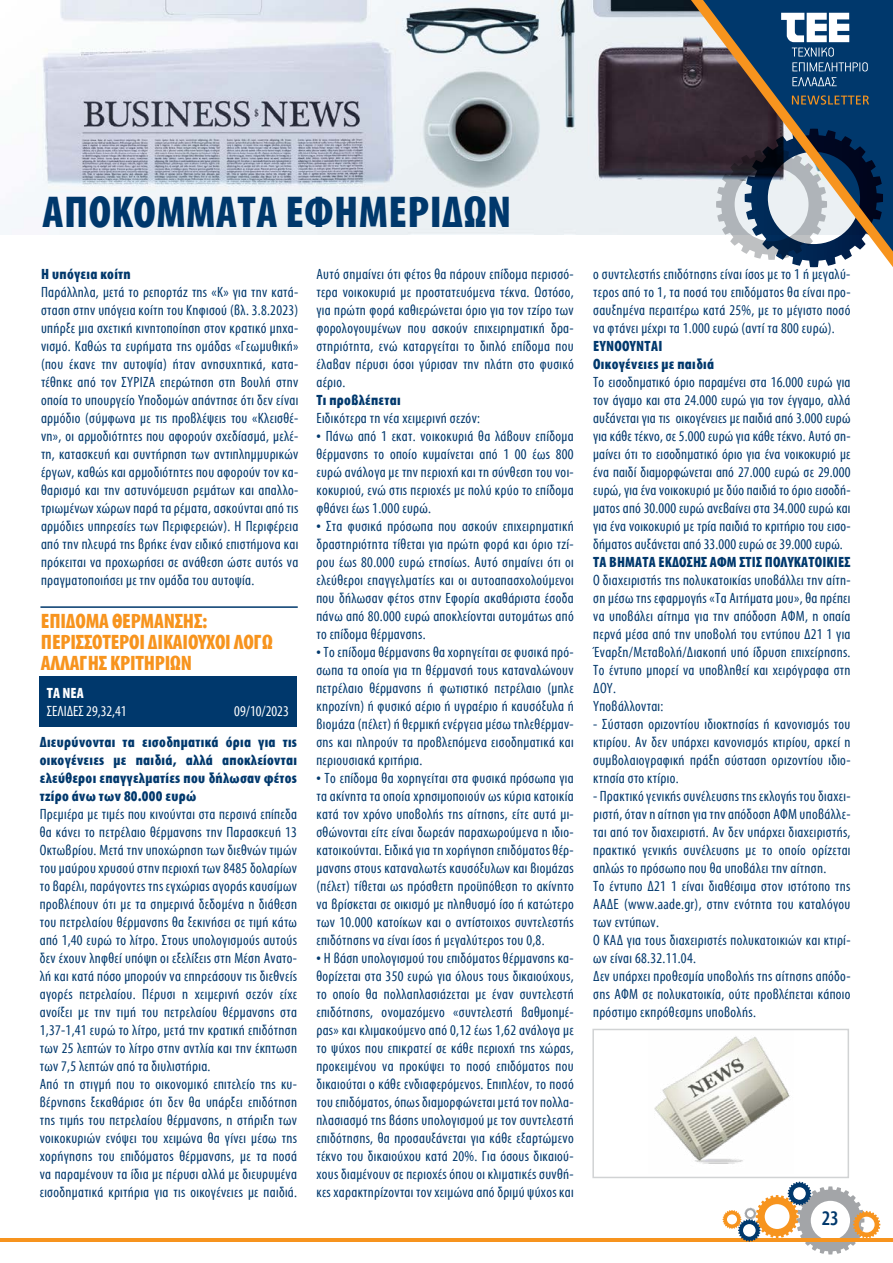
<style>
.page{position:relative;width:893px;height:1263px;background:#fff}
.page>*{position:absolute;margin:0;border:0;box-sizing:border-box;transform-origin:0 0}
.t1{font:700 45px "Myriad Condensed Greek";letter-spacing:.01em;color:#00386c}
.t2{font:700 21px/21px "Myriad Condensed Greek";letter-spacing:-.01em;color:#f7941e}
.t3{font:500 21px "Myriad Condensed Greek";color:#00386c}
.t4{font:15px/18px "Myriad Condensed Greek";letter-spacing:.02em;color:#00386c;text-align:justify}
.t5{font:700 15px/18px "Myriad Condensed Greek";letter-spacing:.02em;color:#00386c;text-align:justify}
.t6{font:15px "Myriad Condensed Greek";color:#fff}
.t7{font:700 15px "Myriad Condensed Greek";color:#fff}
</style>
<div class="page">
<hr style="left:0;top:1238px;width:893px;height:3px;background:#f7941e">
<svg style="left:723px;top:1182px;width:157px;height:72px"></svg>
<img style="left:0;top:0;width:691px;height:234px">
<svg style="left:691px;top:0;width:202px;height:267px;background:#596778"></svg>
<svg style="left:792px;top:95px;width:77px;height:10px"></svg>
<svg style="left:781px;top:13px;width:87px;height:58px"></svg>
<svg style="left:792px;top:77px;width:45px;height:9px"></svg>
<hr style="left:40px;top:606px;width:258px;height:2px;background:#00386c">
<div style="left:39px;top:677px;width:258px;height:50px;background:#00386c"></div>
<img style="left:654px;top:1036px;width:136px;height:128px">
<div style="left:592px;top:1029px;width:257px;height:149px;border:2px solid #d1d3d4"></div>
<h1 class="t1" style="left:43px;top:189px;width:470px">ΑΠΟΚΟΜΜΑΤΑ ΕΦΗΜΕΡΙΔΩΝ</h1>
<p class="t5" style="left:41px;top:265px;width:91px">Η υπόγεια κοίτη</p>
<p class="t4" style="left:41px;top:283px;width:259px">Παράλληλα, μετά το ρεπορτάζ της «Κ» για την κατά&shy;σταση στην υπόγεια κοίτη του Κηφισού (βλ. 3.8.2023) υπήρξε μια σχετική κινητοποίηση στον κρατικό μηχα&shy;νισμό. Καθώς τα ευρήματα της ομάδας «Γεωμυθική» (που έκανε την αυτοψία) ήταν ανησυχητικά, κατα&shy;τέθηκε από τον ΣΥΡΙΖΑ επερώτηση στη Βουλή στην οποία το υπουργείο Υποδομών απάντησε ότι δεν είναι αρμόδιο (σύμφωνα με τις προβλέψεις του «Κλεισθέ&shy;νη», οι αρμοδιότητες που αφορούν σχεδίασμά, μελέ&shy;τη, κατασκευή και συντήρηση των αντιπλημμυρικών έργων, καθώς και αρμοδιότητες που αφορούν τον κα&shy;θαρισμό και την αστυνόμευση ρεμάτων και απαλλο&shy;τριωμένων χώρων παρά τα ρέματα, ασκούνται από τις αρμόδιες υπηρεσίες των Περιφερειών). Η Περιφέρεια από την πλευρά της βρήκε έναν ειδικό επιστήμονα και πρόκειται να προχωρήσει σε ανάθεση ώστε αυτός να πραγματοποιήσει με την ομάδα του αυτοψία.</p>
<h2 class="t2" style="left:41px;top:611px;width:233px">ΕΠΙΔΟΜΑ ΘΕΡΜΑΝΣΗΣ:<br>ΠΕΡΙΣΣΟΤΕΡΟΙ ΔΙΚΑΙΟΥΧΟΙ ΛΟΓΩ<br>ΑΛΛΑΓΗΣ ΚΡΙΤΗΡΙΩΝ</h2>
<p class="t7" style="left:47px;top:686px;width:38px">ΤΑ ΝΕΑ</p>
<p class="t6" style="left:47px;top:704px;width:81px">ΣΕΛΙΔΕΣ 29,32,41</p>
<p class="t6" style="left:234px;top:704px;width:56px">09/10/2023</p>
<p class="t5" style="left:40px;top:733px;width:259px">Διευρύνονται τα εισοδηματικά όρια για τις οικογένειες με παιδιά, αλλά αποκλείονται ελεύθεροι επαγγελματίες που δήλωσαν φέτος τζίρο άνω των 80.000 ευρώ</p>
<p class="t4" style="left:40px;top:806px;width:259px;text-align:left">Πρεμιέρα με τιμές που κινούνται στα περσινά επίπεδα θα κάνει το πετρέλαιο θέρμανσης την Παρασκευή 13<br>Οκτωβρίου. Μετά την υποχώρηση των διεθνών τιμών του μαύρου χρυσού στην περιοχή των 8485 δολαρίων το βαρέλι, παράγοντες της εγχώριας αγοράς καυσίμων προβλέπουν ότι με τα σημερινά δεδομένα η διάθεση του πετρελαίου θέρμανσης θα ξεκινήσει σε τιμή κάτω από 1,40 ευρώ το λίτρο. Στους υπολογισμούς αυτούς δεν έχουν ληφθεί υπόψη οι εξελίξεις στη Μέση Ανατο&shy;λή και κατά πόσο μπορούν να επηρεάσουν τις διεθνείς αγορές πετρελαίου. Πέρυσι η χειμερινή σεζόν είχε ανοίξει με την τιμή του πετρελαίου θέρμανσης στα 1,37-1,41 ευρώ το λίτρο, μετά την κρατική επιδότηση των 25 λεπτών το λίτρο στην αντλία και την έκπτωση των 7,5 λεπτών από τα διυλιστήρια.<br>Από τη στιγμή που το οικονομικό επιτελείο της κυ&shy;βέρνησης ξεκαθάρισε ότι δεν θα υπάρξει επιδότηση της τιμής του πετρελαίου θέρμανσης, η στήριξη των νοικοκυριών ενόψει του χειμώνα θα γίνει μέσω της χορήγησης του επιδόματος θέρμανσης, με τα ποσά να παραμένουν τα ίδια με πέρυσι αλλά με διευρυμένα εισοδηματικά κριτήρια για τις οικογένειες με παιδιά.</p>
<p class="t4" style="left:316px;top:265px;width:259px">Αυτό σημαίνει ότι φέτος θα πάρουν επίδομα περισσό&shy;τερα νοικοκυριά με προστατευόμενα τέκνα. Ωστόσο, για πρώτη φορά καθιερώνεται όριο για τον τζίρο των φορολογουμένων που ασκούν επιχειρηματική δρα&shy;στηριότητα, ενώ καταργείται το διπλό επίδομα που έλαβαν πέρυσι όσοι γύρισαν την πλάτη στο φυσικό αέριο.</p>
<p class="t5" style="left:316px;top:391px;width:86px">Τι προβλέπεται</p>
<p class="t4" style="left:316px;top:409px;width:165px">Ειδικότερα τη νέα χειμερινή σεζόν:</p>
<p class="t4" style="left:316px;top:427px;width:259px">• Πάνω από 1 εκατ. νοικοκυριά θα λάβουν επίδομα θέρμανσης το οποίο κυμαίνεται από 1 00 έως 800 ευρώ ανάλογα με την περιοχή και τη σύνθεση του νοι&shy;κοκυριού, ενώ στις περιοχές με πολύ κρύο το επίδομα φθάνει έως 1.000 ευρώ.</p>
<p class="t4" style="left:316px;top:517px;width:259px">• Στα φυσικά πρόσωπα που ασκούν επιχειρηματική δραστηριότητα τίθεται για πρώτη φορά και όριο τζί&shy;ρου έως 80.000 ευρώ ετησίως. Αυτό σημαίνει ότι οι ελεύθεροι επαγγελματίες και οι αυτοαπασχολούμενοι που δήλωσαν φέτος στην Εφορία ακαθάριστα έσοδα πάνω από 80.000 ευρώ αποκλείονται αυτομάτως από το επίδομα θέρμανσης.</p>
<p class="t4" style="left:316px;top:643px;width:259px">• Το επίδομα θέρμανσης θα χορηγείται σε φυσικά πρό&shy;σωπα τα οποία για τη θέρμανσή τους καταναλώνουν πετρέλαιο θέρμανσης ή φωτιστικό πετρέλαιο (μπλε κηροζίνη) ή φυσικό αέριο ή υγραέριο ή καυσόξυλα ή βιομάζα (πέλετ) ή θερμική ενέργεια μέσω τηλεθέρμαν&shy;σης και πληρούν τα προβλεπόμενα εισοδηματικά και περιουσιακά κριτήρια.</p>
<p class="t4" style="left:316px;top:769px;width:259px">• Το επίδομα θα χορηγείται στα φυσικά πρόσωπα για τα ακίνητα τα οποία χρησιμοποιούν ως κύρια κατοικία κατά τον χρόνο υποβολής της αίτησης, είτε αυτά μι&shy;σθώνονται είτε είναι δωρεάν παραχωρούμενα η ιδιο&shy;κατοικούνται. Ειδικά για τη χορήγηση επιδόματος θέρ&shy;μανσης στους καταναλωτές καυσόξυλων και βιομάζας (πέλετ) τίθεται ως πρόσθετη προϋπόθεση το ακίνητο να βρίσκεται σε οικισμό με πληθυσμό ίσο ή κατώτερο των 10.000 κατοίκων και ο αντίστοιχος συντελεστής επιδότησης να είναι ίσος ή μεγαλύτερος του 0,8.</p>
<p class="t4" style="left:316px;top:949px;width:259px">• Η βάση υπολογισμού του επιδόματος θέρμανσης κα&shy;θορίζεται στα 350 ευρώ για όλους τους δικαιούχους, το οποίο θα πολλαπλασιάζεται με έναν συντελεστή επιδότησης, ονομαζόμενο «συντελεστή βαθμοημέ&shy;ρας» και κλιμακούμενο από 0,12 έως 1,62 ανάλογα με το ψύχος που επικρατεί σε κάθε περιοχή της χώρας, προκειμένου να προκύψει το ποσό επιδόματος που δικαιούται ο κάθε ενδιαφερόμενος. Επιπλέον, το ποσό του επιδόματος, όπως διαμορφώνεται μετά τον πολλα&shy;πλασιασμό της βάσης υπολογισμού με τον συντελεστή επιδότησης, θα προσαυξάνεται για κάθε εξαρτώμενο τέκνο του δικαιούχου κατά 20%. Για όσους δικαιού&shy;χους διαμένουν σε περιοχές όπου οι κλιματικές συνθή&shy;κες χαρακτηρίζονται τον χειμώνα από δριμύ ψύχος και</p>
<p class="t4" style="left:593px;top:265px;width:259px">ο συντελεστής επιδότησης είναι ίσος με το 1 ή μεγαλύ&shy;τερος από το 1, τα ποσά του επιδόματος θα είναι προ&shy;σαυξημένα περαιτέρω κατά 25%, με το μέγιστο ποσό να φτάνει μέχρι τα 1.000 ευρώ (αντί τα 800 ευρώ).</p>
<p class="t5" style="left:593px;top:337px;width:122px">ΕΥΝΟΟΥΝΤΑΙ<br>Οικογένειες με παιδιά</p>
<p class="t4" style="left:593px;top:373px;width:259px">Το εισοδηματικό όριο παραμένει στα 16.000 ευρώ για τον άγαμο και στα 24.000 ευρώ για τον έγγαμο, αλλά αυξάνεται για τις οικογένειες με παιδιά από 3.000 ευρώ για κάθε τέκνο, σε 5.000 ευρώ για κάθε τέκνο. Αυτό ση&shy;μαίνει ότι το εισοδηματικό όριο για ένα νοικοκυριό με ένα παιδί διαμορφώνεται από 27.000 ευρώ σε 29.000 ευρώ, για ένα νοικοκυριό με δύο παιδιά το όριο εισοδή&shy;ματος από 30.000 ευρώ ανεβαίνει στα 34.000 ευρώ και για ένα νοικοκυριό με τρία παιδιά το κριτήριο του εισο&shy;δήματος αυξάνεται από 33.000 ευρώ σε 39.000 ευρώ.</p>
<p class="t5" style="left:593px;top:553px;width:259px">ΤΑ ΒΗΜΑΤΑ ΕΚΔΟΣΗΣ ΑΦΜ ΣΤΙΣ ΠΟΛΥΚΑΤΟΙΚΙΕΣ</p>
<p class="t4" style="left:593px;top:571px;width:259px;text-align:left">Ο διαχειριστής της πολυκατοικίας υποβάλλει την αίτη&shy;ση μέσω της εφαρμογής «Τα Αιτήματα μου», θα πρέπει να υποβάλει αίτημα για την απόδοση ΑΦΜ, η οπαία περνά μέσα από την υποβολή του εντύπου Δ21 1 για Έναρξη/Μεταβολή/Διακοπή υπό ίδρυση επιχείρησης.<br>Το έντυπο μπορεί να υποβληθεί και χειρόγραφα στη ΔΟΥ.<br>Υποβάλλονται:</p>
<p class="t4" style="left:593px;top:715px;width:259px">- Σύσταση οριζοντίου ιδιοκτησίας ή κανονισμός του κτιρίου. Αν δεν υπάρχει κανονισμός κτιρίου, αρκεί η συμβολαιογραφική πράξη σύσταση οριζοντίου ιδιο&shy;κτησία στο κτίριο.</p>
<p class="t4" style="left:593px;top:787px;width:259px;text-align:left">- Πρακτικό γενικής συνέλευσης της εκλογής του διαχει&shy;ριστή, όταν η αίτηση για την απόδοση ΑΦΜ υποβάλλε&shy;ται από τον διαχειριστή. Αν δεν υπάρχει διαχειριστής, πρακτικό γενικής συνέλευσης με το οποίο ορίζεται απλώς το πρόσωπο που θα υποβάλει την αίτηση.<br>Το έντυπο Δ21 1 είναι διαθέσιμα στον ιστότοπο της ΑΑΔΕ (www.aade.gr), στην ενότητα του καταλόγου των εντύπων.<br>Ο ΚΑΔ για τους διαχειριστές πολυκατοικιών και κτιρί&shy;ων είναι 68.32.11.04.<br>Δεν υπάρχει προθεσμία υποβολής της αίτησης απόδο&shy;σης ΑΦΜ σε πολυκατοικία, ούτε προβλέπεται κάποιο πρόστιμο εκπρόθεσμης υποβολής.</p>
<h2 class="t3" style="left:822px;top:1208px;width:19px">23</h2>
</div>
